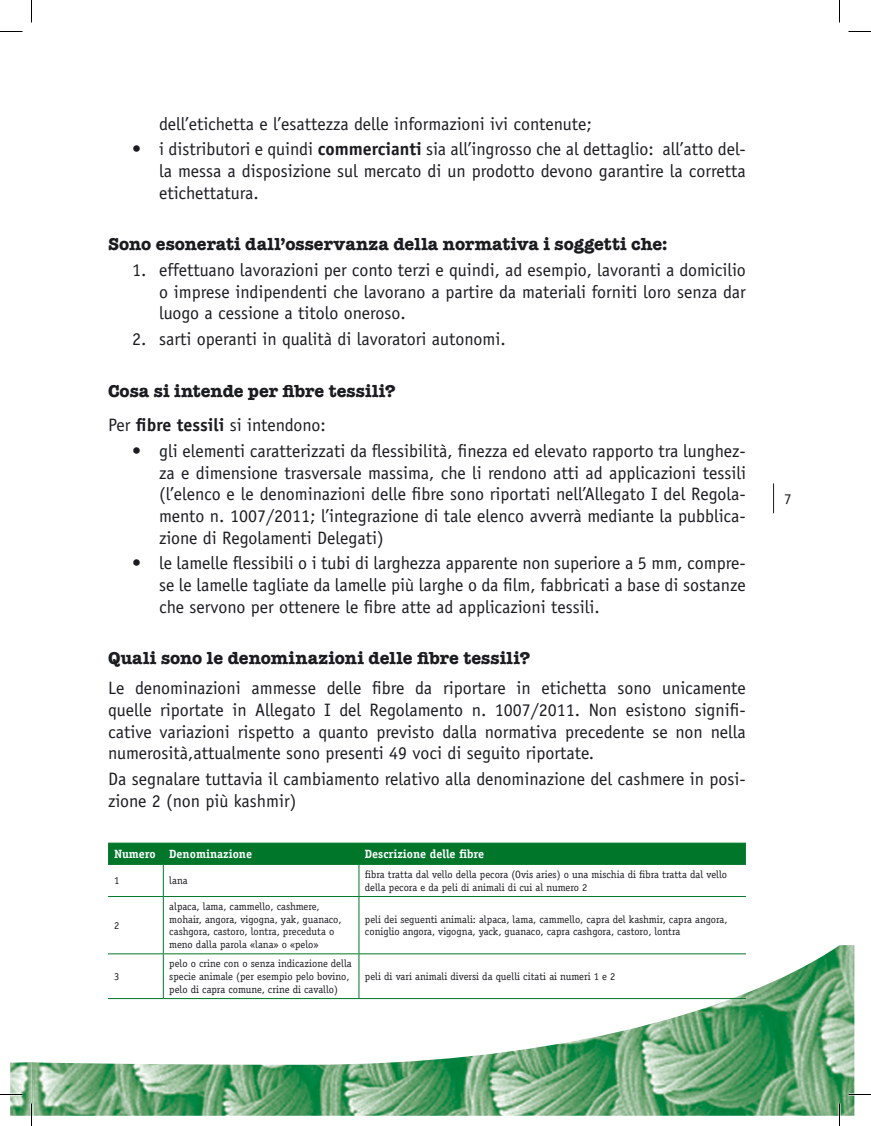
<style>
.page{position:relative;width:871px;height:1126px;background:#fff}
.page>*{position:absolute;margin:0;border:0;box-sizing:border-box;transform-origin:0 0}
.t1{font:18px/21.6px "Officina Sans Std";color:#1b1c20;text-align:justify}
.t2{font:700 18px "American Typewriter";color:#1b1c20}
.t3{font:15px "Officina Serif Std";color:#1b1c20}
.t4{font:700 12px "Officina Serif Std";color:#fff}
.t5{font:10.5px/12.6px "Officina Serif Std";color:#1b1c20}
.s1{font-weight:700}
</style>
<div class="page">
<img style="left:10px;top:1062px;width:23px;height:54px">
<img style="left:33px;top:945px;width:821px;height:171px">
<hr style="left:773px;top:483px;width:1px;height:30px;background:#1b1c20">
<div style="left:108px;top:843px;width:638px;height:21px;background:#00762a"></div>
<hr style="left:108px;top:864px;width:55px;height:1px;background:#00762a">
<hr style="left:163px;top:864px;width:196px;height:1px;background:#00762a">
<hr style="left:163px;top:865px;width:1px;height:31px;background:#00762a">
<hr style="left:359px;top:864px;width:387px;height:1px;background:#00762a">
<hr style="left:359px;top:865px;width:1px;height:31px;background:#00762a">
<hr style="left:108px;top:896px;width:55px;height:1px;background:#00762a">
<hr style="left:163px;top:896px;width:196px;height:1px;background:#00762a">
<hr style="left:163px;top:897px;width:1px;height:56px;background:#00762a">
<hr style="left:359px;top:896px;width:387px;height:1px;background:#00762a">
<hr style="left:359px;top:897px;width:1px;height:56px;background:#00762a">
<hr style="left:108px;top:953px;width:55px;height:1px;background:#00762a">
<hr style="left:163px;top:953px;width:196px;height:1px;background:#00762a">
<hr style="left:163px;top:954px;width:1px;height:44px;background:#00762a">
<hr style="left:359px;top:953px;width:387px;height:1px;background:#00762a">
<hr style="left:359px;top:954px;width:1px;height:44px;background:#00762a">
<hr style="left:108px;top:998px;width:55px;height:1px;background:#00762a">
<hr style="left:163px;top:998px;width:196px;height:1px;background:#00762a">
<hr style="left:359px;top:998px;width:387px;height:1px;background:#00762a">
<hr style="left:838px;top:1103px;width:2px;height:23px;background:#fff">
<svg style="left:0;top:31px;width:22px;height:1px"></svg>
<svg style="left:848px;top:31px;width:23px;height:1px"></svg>
<svg style="left:0;top:1094px;width:22px;height:1px"></svg>
<svg style="left:848px;top:1094px;width:23px;height:1px"></svg>
<svg style="left:31px;top:0;width:1px;height:22px"></svg>
<svg style="left:31px;top:1103px;width:1px;height:23px"></svg>
<svg style="left:839px;top:0;width:1px;height:22px"></svg>
<svg style="left:839px;top:1103px;width:1px;height:23px"></svg>
<p class="t1" style="left:159px;top:113px;width:434px">dell’etichetta e l’esattezza delle informazioni ivi contenute;</p>
<p class="t1" style="left:159px;top:139px;width:588px;text-indent:-27px">• i distributori e quindi <span class="s1">commercianti</span> sia all’ingrosso che al dettaglio: all’atto del&shy;la messa a disposizione sul mercato di un prodotto devono garantire la corretta etichettatura.</p>
<p class="t2" style="left:108px;top:229px;width:561px">Sono esonerati dall’osservanza della normativa i soggetti che:</p>
<p class="t1" style="left:159px;top:259px;width:588px;text-indent:-27px">1. effettuano lavorazioni per conto terzi e quindi, ad esempio, lavoranti a domicilio o imprese indipendenti che lavorano a partire da materiali forniti loro senza dar luogo a cessione a titolo oneroso.</p>
<p class="t1" style="left:132px;top:328px;width:375px">2. sarti operanti in qualità di lavoratori autonomi.</p>
<p class="t2" style="left:108px;top:375px;width:289px">Cosa si intende per fibre tessili?</p>
<p class="t1" style="left:108px;top:414px;width:219px">Per <span class="s1">fibre tessili</span> si intendono:</p>
<p class="t1" style="left:159px;top:440px;width:588px;text-indent:-27px">• gli elementi caratterizzati da flessibilità, finezza ed elevato rapporto tra lunghez&shy;za e dimensione trasversale massima, che li rendono atti ad applicazioni tessili (l’elenco e le denominazioni delle fibre sono riportati nell’Allegato I del Regola&shy;mento n. 1007/2011; l’integrazione di tale elenco avverrà mediante la pubblica&shy;zione di Regolamenti Delegati)</p>
<p class="t1" style="left:159px;top:553px;width:588px;text-indent:-27px">• le lamelle flessibili o i tubi di larghezza apparente non superiore a 5 mm, compre&shy;se le lamelle tagliate da lamelle più larghe o da film, fabbricati a base di sostanze che servono per ottenere le fibre atte ad applicazioni tessili.</p>
<p class="t2" style="left:108px;top:643px;width:424px">Quali sono le denominazioni delle fibre tessili?</p>
<p class="t1" style="left:108px;top:677px;width:639px">Le denominazioni ammesse delle fibre da riportare in etichetta sono unicamente quelle riportate in Allegato I del Regolamento n. 1007/2011. Non esistono signifi&shy;cative variazioni rispetto a quanto previsto dalla normativa precedente se non nella numerosità,attualmente sono presenti 49 voci di seguito riportate.</p>
<p class="t1" style="left:108px;top:768px;width:639px">Da segnalare tuttavia il cambiamento relativo alla denominazione del cashmere in posi&shy;zione 2 (non più kashmir)</p>
<p class="t4" style="left:114px;top:846px;width:139px">Numero Denominazione</p>
<p class="t4" style="left:365px;top:846px;width:121px">Descrizione delle fibre</p>
<p class="t5" style="left:114px;top:874px;width:7px">1</p>
<p class="t5" style="left:169px;top:874px;width:20px">lana</p>
<p class="t5" style="left:365px;top:868px;width:364px">fibra tratta dal vello della pecora (Ovis aries) o una mischia di fibra tratta dal vello della pecora e da peli di animali di cui al numero 2</p>
<p class="t5" style="left:114px;top:919px;width:7px">2</p>
<p class="t5" style="left:169px;top:900px;width:174px">alpaca, lama, cammello, cashmere, mohair, angora, vigogna, yak, guanaco, cashgora, castoro, lontra, preceduta o meno dalla parola «lana» o «pelo»</p>
<p class="t5" style="left:365px;top:913px;width:364px">peli dei seguenti animali: alpaca, lama, cammello, capra del kashmir, capra angora, coniglio angora, vigogna, yack, guanaco, capra cashgora, castoro, lontra</p>
<p class="t5" style="left:114px;top:970px;width:7px">3</p>
<p class="t5" style="left:169px;top:958px;width:184px">pelo o crine con o senza indicazione della specie animale (per esempio pelo bovino, pelo di capra comune, crine di cavallo)</p>
<p class="t5" style="left:365px;top:970px;width:252px">peli di vari animali diversi da quelli citati ai numeri 1 e 2</p>
<p class="t3" style="left:784px;top:490px;width:9px">7</p>
</div>
